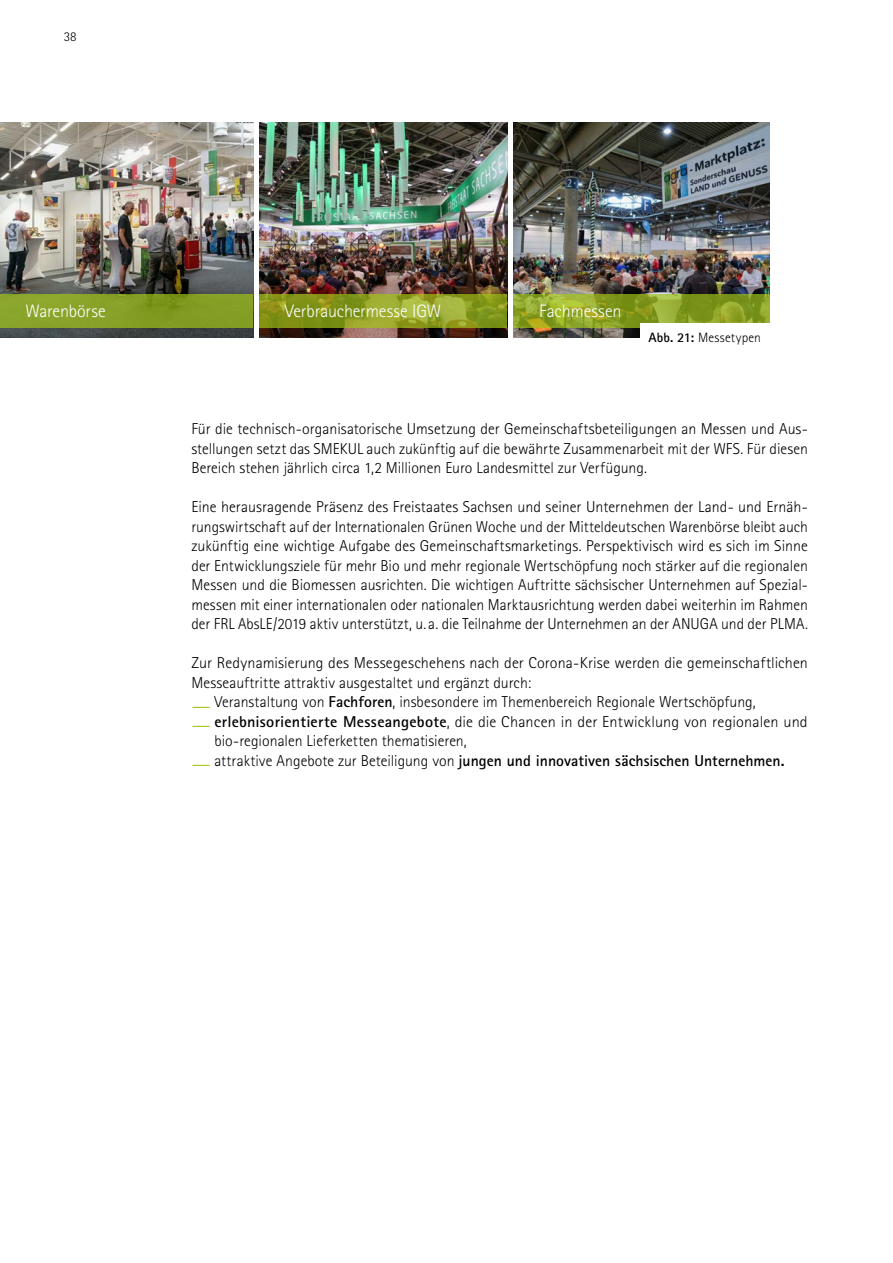
<style>
.page{position:relative;width:893px;height:1263px;background:#fff}
.page>*{position:absolute;margin:0;border:0;box-sizing:border-box;transform-origin:0 0}
.t1{font:300 18px "Rotis Sans Serif Pro";letter-spacing:-.01em;color:#fff}
.p_fließttext{font:300 15.75px/19.5px "Rotis Sans Serif Pro";color:#000;text-align:justify}
.p_liste{font:300 15.75px/19.5px "Rotis Sans Serif Pro";letter-spacing:.005em;color:#000}
.p_liste-2{font:700 15.75px "Rotis Sans Serif Pro";color:#000}
.t2{font:300 13.5px "Rotis Sans Serif Pro";letter-spacing:.015em;color:#000}
.s1{font-weight:700}
.s2{font-weight:300}
</style>
<div class="page">
<img style="left:513px;top:122px;width:257px;height:215px">
<img style="left:259px;top:122px;width:248px;height:215px">
<img style="left:0;top:122px;width:253px;height:215px">
<div style="left:0;top:294px;width:253px;height:33px;background:#86a127"></div>
<svg style="left:259px;top:294px;width:248px;height:33px;background:#8d9d22"></svg>
<svg style="left:513px;top:294px;width:257px;height:33px;background:#8ba225"></svg>
<div style="left:640px;top:323px;width:203px;height:44px;background:#fff"></div>
<p class="t2" style="left:64px;top:29px;width:15px">38</p>
<p class="t1" style="left:26px;top:301px;width:82px">Warenbörse</p>
<p class="t1" style="left:285px;top:301px;width:158px">Verbrauchermesse IGW</p>
<p class="t1" style="left:539px;top:301px;width:84px">Fachmessen</p>
<p class="t2" style="left:648px;top:330px;width:114px"><span class="s1">Abb. 21:</span> Messetypen</p>
<p class="p_fließttext" style="left:191px;top:419px;width:618px">Für die technisch-organisatorische Umsetzung der Gemeinschaftsbeteiligungen an Messen und Aus&shy;stellungen setzt das SMEKUL auch zukünftig auf die bewährte Zusammenarbeit mit der WFS. Für diesen Bereich stehen jährlich circa 1,2 Millionen Euro Landesmittel zur Verfügung.</p>
<p class="p_fließttext" style="left:191px;top:497px;width:618px">Eine herausragende Präsenz des Freistaates Sachsen und seiner Unternehmen der Land- und Ernäh&shy;rungswirtschaft auf der Internationalen Grünen Woche und der Mitteldeutschen Warenbörse bleibt auch zukünftig eine wichtige Aufgabe des Gemeinschaftsmarketings. Perspektivisch wird es sich im Sinne der Entwicklungsziele für mehr Bio und mehr regionale Wertschöpfung noch stärker auf die regionalen Messen und die Biomessen ausrichten. Die wichtigen Auftritte sächsischer Unternehmen auf Spezial&shy;messen mit einer internationalen oder nationalen Marktausrichtung werden dabei weiterhin im Rahmen der FRL AbsLE/2019 aktiv unterstützt, u. a. die Teilnahme der Unternehmen an der ANUGA und der PLMA.</p>
<p class="p_fließttext" style="left:191px;top:653px;width:618px">Zur Redynamisierung des Messegeschehens nach der Corona-Krise werden die gemeinschaftlichen<br>Messeauftritte attraktiv ausgestaltet und ergänzt durch:</p>
<p class="p_liste" style="left:191px;top:692px;width:566px"><sub>—</sub>Veranstaltung von <span class="s1">Fachforen</span>, insbesondere im Themenbereich Regionale Wertschöpfung,</p>
<p class="p_liste" style="left:214px;top:712px;width:595px;text-indent:-23px"><sub>—</sub><span class="s1">erlebnisorientierte Messeangebote</span>, die die Chancen in der Entwicklung von regionalen und bio-regionalen Lieferketten thematisieren,</p>
<p class="p_liste-2" style="left:191px;top:750px;width:595px"><sub>—</sub><span class="s2">attraktive Angebote zur Beteiligung von</span> jungen und innovativen sächsischen Unternehmen.</p>
</div>
